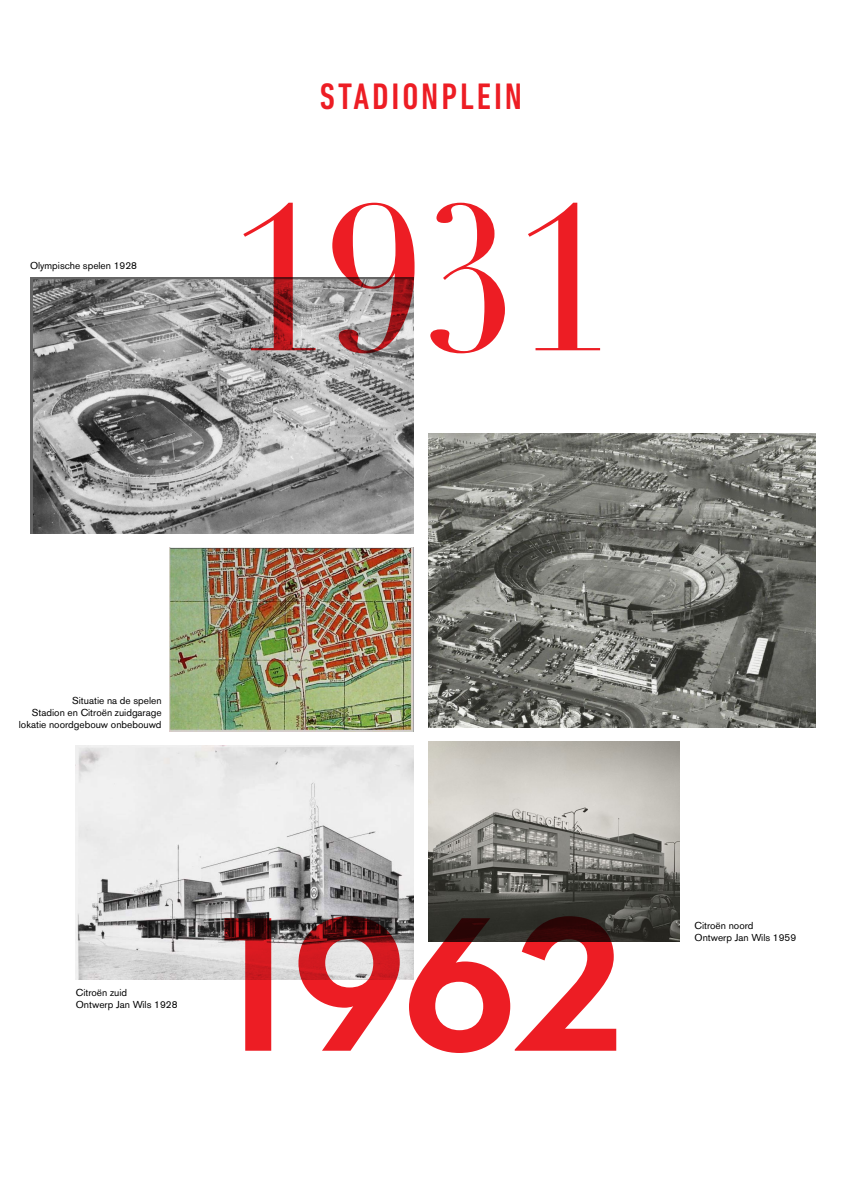
<style>
.page{position:relative;width:842px;height:1192px;background:#fff}
.page>*{position:absolute;margin:0;border:0;box-sizing:border-box;transform-origin:0 0}
.t1{font:700 250px "Neutra Disp";color:#ed1d24}
.t2{font:205px "Didot LH Headline";color:#ed1d24}
.t3{font:500 condensed 37.5px "DIN Next LT Pro";letter-spacing:.075em;color:#ed1d24}
.t4{font:10px/12px "Akzidenz Grotesk BE";color:#000}
</style>
<div class="page">
<img style="left:30px;top:278px;width:384px;height:256px">
<img style="left:170px;top:548px;width:244px;height:184px">
<img style="left:428px;top:434px;width:388px;height:294px">
<img style="left:428px;top:742px;width:251px;height:199px">
<img style="left:75px;top:746px;width:339px;height:234px">
<p class="t4" style="left:30px;top:260px;width:109px">Olympische spelen 1928</p>
<h3 class="t3" style="left:320px;top:75px;width:204px">STADIONPLEIN</h3>
<h2 class="t2" style="left:232px;top:156px;width:377px">1931</h2>
<p class="t4" style="left:19px;top:694px;width:144px;text-align:right">Situatie na de spelen<br>Stadion en Citroën zuidgarage lokatie noordgebouw onbebouwd</p>
<p class="t4" style="left:76px;top:987px;width:103px">Citroën zuid<br>Ontwerp Jan Wils 1928</p>
<h1 class="t1" style="left:217px;top:827px;width:409px">1962</h1>
<p class="t4" style="left:694px;top:920px;width:103px">Citroën noord<br>Ontwerp Jan Wils 1959</p>
</div>
